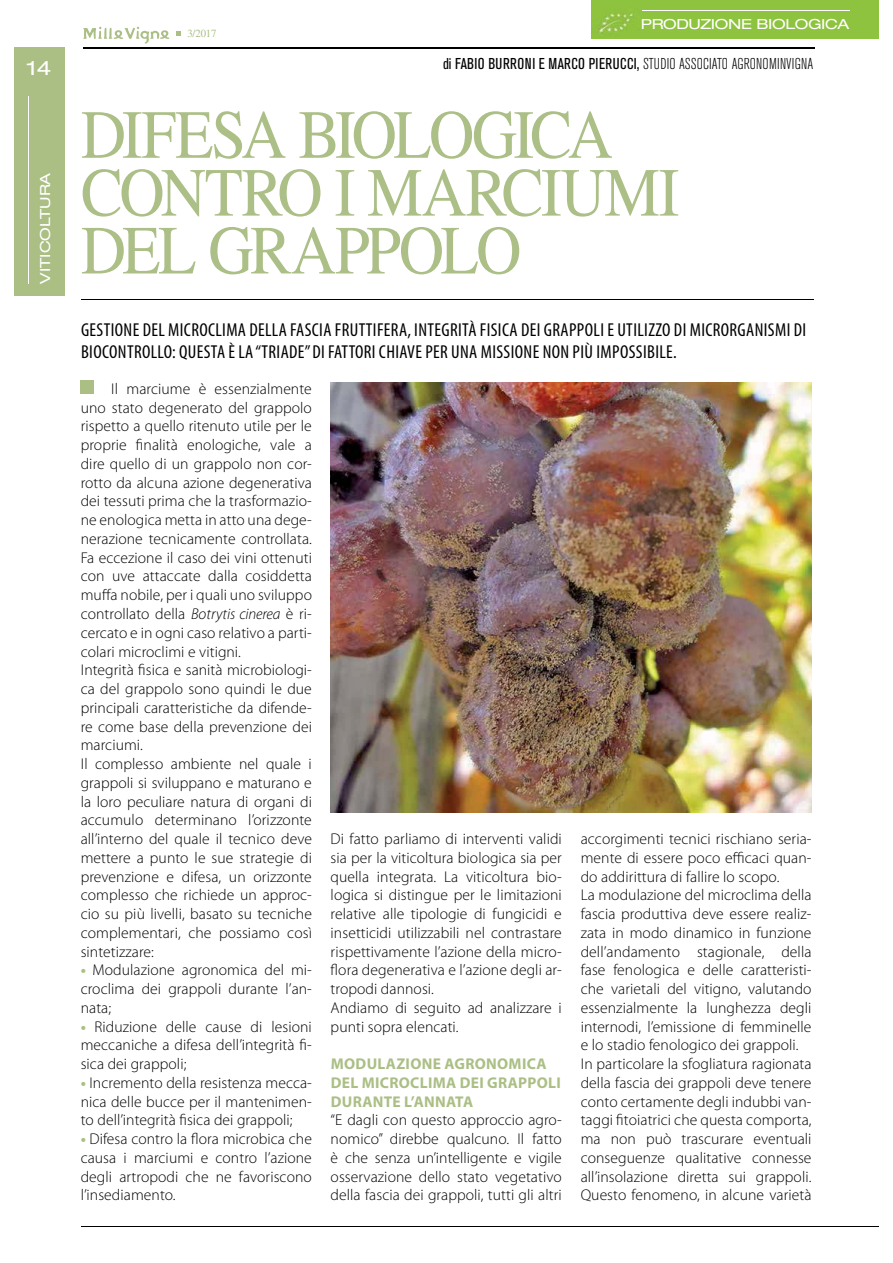
<style>
.page{position:relative;width:893px;height:1263px;background:#fff}
.page>*{position:absolute;margin:0;border:0;box-sizing:border-box;transform-origin:0 0}
.t1{font:68.85px/57.9px "STIX General";letter-spacing:-.04em;color:#abbf86;scale:.91 1}
.t2{font:expanded 19.5px "Helvetica Neue";color:#fff;scale:1.12 1}
.t3{font:condensed 18.75px/22.5px "Myriad Pro";letter-spacing:.02em;color:#000}
.t4{font:300 15.6px/18.8px "Myriad Pro";letter-spacing:.005em;color:#000;text-align:justify}
.t5{font:700 15.6px/18.8px "Myriad Pro";letter-spacing:.02em;color:#abbf85}
.t6{font:condensed 15.6px "Akzidenz Grotesk BE";letter-spacing:.02em;color:#000}
.t7{font:expanded 13.95px "Helvetica Neue";letter-spacing:-.025em;color:#fff;scale:1.12 1}
.t8{font:expanded 13.95px "Helvetica Neue";color:#fff;scale:1.12 1}
.t9{font:10.95px "STIX General";color:#abbf85}
.s1{font-weight:300}
.s2{font-style:italic}
.s3{font-weight:700;color:#abbf85}
</style>
<div class="page">
<div style="left:14px;top:47px;width:51px;height:249px;background:#abbf85"></div>
<hr style="left:28px;top:96px;width:1px;height:188px;background:#fff">
<svg style="left:83px;top:27px;width:86px;height:17px"></svg>
<hr style="left:83px;top:47px;width:731px;height:2px;background:#000">
<hr style="left:81px;top:1226px;width:797px;height:1px;background:#000">
<svg style="left:176px;top:31px;width:5px;height:5px"></svg>
<hr style="left:81px;top:299px;width:732px;height:1px;background:#000">
<div style="left:81px;top:381px;width:13px;height:13px;background:#abbf85"></div>
<img style="left:331px;top:383px;width:480px;height:430px">
<div style="left:591px;top:0;width:287px;height:39px;background:#8ec33f"></div>
<img style="left:597px;top:13px;width:37px;height:24px">
<hr style="left:642px;top:11px;width:207px;height:1px;background:#fff">
<p class="t2" style="left:27px;top:61px;width:23px">14</p>
<p class="t8" style="left:40px;top:284px;width:101px;rotate:-90deg">VITICOLTURA</p>
<p class="t9" style="left:187px;top:30px;width:31px">3/2017</p>
<p class="t7" style="left:641px;top:19px;width:188px">PRODUZIONE BIOLOGICA</p>
<p class="t6" style="left:443px;top:58px;width:372px">di FABIO BURRONI E MARCO PIERUCCI, <span class="s1">STUDIO ASSOCIATO AGRONOMINVIGNA</span></p>
<h1 class="t1" style="left:81px;top:121px;width:659px">DIFESA BIOLOGICA<br>CONTRO I MARCIUMI<br>DEL GRAPPOLO</h1>
<p class="t3" style="left:81px;top:318px;width:727px">GESTIONE DEL MICROCLIMA DELLA FASCIA FRUTTIFERA, INTEGRITÀ FISICA DEI GRAPPOLI E UTILIZZO DI MICRORGANISMI DI<br>BIOCONTROLLO: QUESTA È LA “TRIADE” DI FATTORI CHIAVE PER UNA MISSIONE NON PIÙ IMPOSSIBILE.</p>
<p class="t4" style="left:81px;top:380px;width:233px;text-align:left;text-indent:31px">Il marciume è essenzialmente uno stato degenerato del grappolo rispetto a quello ritenuto utile per le proprie finalità enologiche, vale a dire quello di un grappolo non cor&shy;rotto da alcuna azione degenerativa dei tessuti prima che la trasformazio&shy;ne enologica metta in atto una dege&shy;nerazione tecnicamente controllata.<br>Fa eccezione il caso dei vini ottenuti con uve attaccate dalla cosiddetta muffa nobile, per i quali uno sviluppo controllato della <span class="s2">Botrytis cinerea</span> è ri&shy;cercato e in ogni caso relativo a parti&shy;colari microclimi e vitigni.<br>Integrità fisica e sanità microbiologi&shy;ca del grappolo sono quindi le due principali caratteristiche da difende&shy;re come base della prevenzione dei marciumi.<br>Il complesso ambiente nel quale i grappoli si sviluppano e maturano e la loro peculiare natura di organi di accumulo determinano l’orizzonte all’interno del quale il tecnico deve mettere a punto le sue strategie di prevenzione e difesa, un orizzonte complesso che richiede un approc&shy;cio su più livelli, basato su tecniche complementari, che possiamo così sintetizzare:</p>
<p class="t4" style="left:81px;top:962px;width:233px"><span class="s3">•</span> Modulazione agronomica del mi&shy;croclima dei grappoli durante l’an&shy;nata;</p>
<p class="t4" style="left:81px;top:1018px;width:233px"><span class="s3">•</span> Riduzione delle cause di lesioni meccaniche a difesa dell’integrità fi&shy;sica dei grappoli;</p>
<p class="t4" style="left:81px;top:1074px;width:233px"><span class="s3">•</span> Incremento della resistenza mecca&shy;nica delle bucce per il mantenimen&shy;to dell’integrità fisica dei grappoli;</p>
<p class="t4" style="left:81px;top:1130px;width:233px"><span class="s3">•</span> Difesa contro la flora microbica che causa i marciumi e contro l’azione degli artropodi che ne favoriscono l’insediamento.</p>
<p class="t4" style="left:331px;top:830px;width:233px;text-align:left">Di fatto parliamo di interventi validi sia per la viticoltura biologica sia per quella integrata. La viticoltura bio&shy;logica si distingue per le limitazioni relative alle tipologie di fungicidi e insetticidi utilizzabili nel contrastare rispettivamente l’azione della micro&shy;flora degenerativa e l’azione degli ar&shy;tropodi dannosi.<br>Andiamo di seguito ad analizzare i punti sopra elencati.</p>
<p class="t5" style="left:331px;top:1054px;width:231px">MODULAZIONE AGRONOMICA<br>DEL MICROCLIMA DEI GRAPPOLI<br>DURANTE L’ANNATA</p>
<p class="t4" style="left:331px;top:1112px;width:233px">“E dagli con questo approccio agro&shy;nomico” direbbe qualcuno. Il fatto è che senza un’intelligente e vigile osservazione dello stato vegetativo della fascia dei grappoli, tutti gli altri</p>
<p class="t4" style="left:581px;top:830px;width:232px;text-align:left">accorgimenti tecnici rischiano seria&shy;mente di essere poco efficaci quan&shy;do addirittura di fallire lo scopo.<br>La modulazione del microclima della fascia produttiva deve essere realiz&shy;zata in modo dinamico in funzione dell’andamento stagionale, della fase fenologica e delle caratteristi&shy;che varietali del vitigno, valutando essenzialmente la lunghezza degli internodi, l’emissione di femminelle e lo stadio fenologico dei grappoli.<br>In particolare la sfogliatura ragionata della fascia dei grappoli deve tenere conto certamente degli indubbi van&shy;taggi fitoiatrici che questa comporta, ma non può trascurare eventuali conseguenze qualitative connesse all’insolazione diretta sui grappoli.<br>Questo fenomeno, in alcune varietà</p>
</div>
